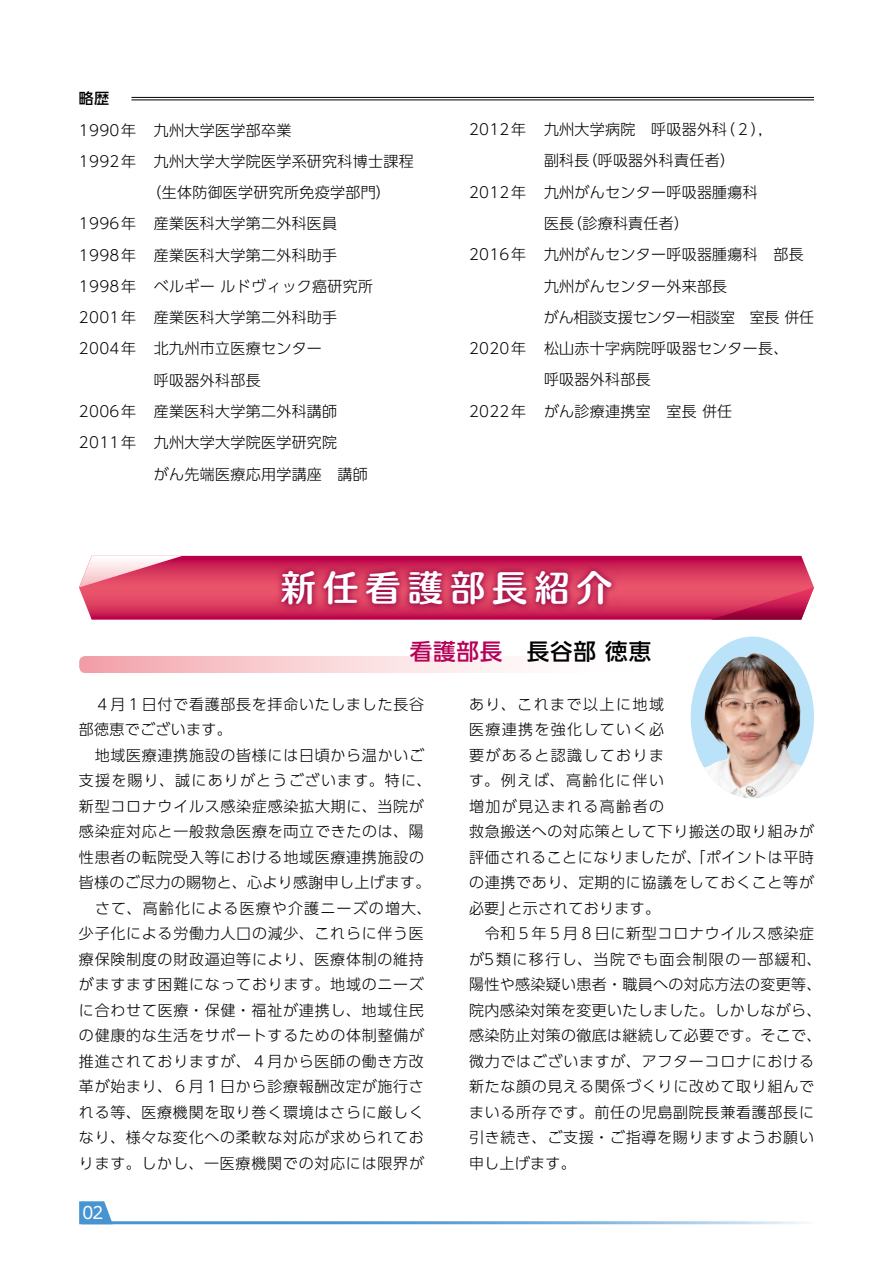
<style>
.page{position:relative;width:893px;height:1263px;background:#fff}
.page>*{position:absolute;margin:0;border:0;box-sizing:border-box;transform-origin:0 0}
.t1{font:35.25px "Humming Pro B";letter-spacing:.2em;color:#fff}
.t2{font:500 22.5px "UD Shin Go Pro";letter-spacing:.04em;color:#000}
.t3{font:16.5px "UD Shin M Go Pro";color:#fff}
.t4{font:300 15px/25.5px "UD Shin Go Pro";letter-spacing:.05em;color:#000}
.t5{font:300 15px "UD Shin Go Pro";letter-spacing:.02em;color:#000}
.t6{font:300 15px "UD Shin Go Pro";letter-spacing:-.015em;color:#000}
.t7{font:500 15px "UD Shin Go Pro";color:#000}
.s1{color:#b60057}
</style>
<div class="page">
<hr style="left:131px;top:97px;width:683px;height:1px;background:#000">
<hr style="left:131px;top:100px;width:683px;height:1px;background:#000">
<div style="left:691px;top:636px;width:123px;height:162px;background:#bae3f9;border-radius:50%"></div>
<img style="left:704px;top:653px;width:98px;height:145px">
<svg style="left:79px;top:556px;width:735px;height:64px;background:#d2305d"></svg>
<svg style="left:79px;top:556px;width:103px;height:31px"></svg>
<svg style="left:711px;top:587px;width:103px;height:33px;background:#cd3a61"></svg>
<svg style="left:274px;top:564px;width:345px;height:48px;background:#c02755"></svg>
<svg style="left:79px;top:656px;width:425px;height:17px;background:#f8ced2"></svg>
<svg style="left:79px;top:1201px;width:33px;height:23px"></svg>
<hr style="left:81px;top:1221px;width:733px;height:3px;background:#4694d1">
<p class="t7" style="left:79px;top:86px;width:32px">略歴</p>
<p class="t5" style="left:79px;top:118px;width:214px">1990年 九州大学医学部卒業</p>
<p class="t5" style="left:79px;top:149px;width:336px">1992年 九州大学大学院医学系研究科博士課程</p>
<p class="t5" style="left:146px;top:180px;width:246px">（生体防御医学研究所免疫学部門）</p>
<p class="t5" style="left:79px;top:211px;width:260px">1996年 産業医科大学第二外科医員</p>
<p class="t5" style="left:79px;top:243px;width:260px">1998年 産業医科大学第二外科助手</p>
<p class="t5" style="left:79px;top:274px;width:296px">1998年 ベルギールドヴィック癌研究所</p>
<p class="t5" style="left:79px;top:305px;width:260px">2001年 産業医科大学第二外科助手</p>
<p class="t5" style="left:79px;top:337px;width:260px">2004年 北九州市立医療センター　</p>
<p class="t5" style="left:154px;top:368px;width:108px">呼吸器外科部長</p>
<p class="t5" style="left:79px;top:399px;width:260px">2006年 産業医科大学第二外科講師</p>
<p class="t5" style="left:79px;top:430px;width:275px">2011年 九州大学大学院医学研究院　</p>
<p class="t5" style="left:154px;top:462px;width:215px">がん先端医療応用学講座　講師</p>
<p class="t5" style="left:469px;top:117px;width:298px">2012年 九州大学病院　呼吸器外科（２）,</p>
<p class="t5" style="left:544px;top:149px;width:193px">副科長（呼吸器外科責任者）</p>
<p class="t5" style="left:469px;top:180px;width:306px">2012年 九州がんセンター呼吸器腫瘍科　</p>
<p class="t5" style="left:544px;top:211px;width:147px">医長（診療科責任者）</p>
<p class="t5" style="left:469px;top:242px;width:336px">2016年 九州がんセンター呼吸器腫瘍科　部長</p>
<p class="t5" style="left:544px;top:274px;width:185px">九州がんセンター外来部長</p>
<p class="t6" style="left:544px;top:305px;width:272px">がん相談支援センター相談室　室長併任</p>
<p class="t5" style="left:469px;top:336px;width:321px">2020年 松山赤十字病院呼吸器センター長、</p>
<p class="t5" style="left:544px;top:368px;width:108px">呼吸器外科部長</p>
<p class="t5" style="left:469px;top:399px;width:265px">2022年 がん診療連携室　室長併任</p>
<h1 class="t1" style="left:281px;top:559px;width:333px">新任看護部長紹介</h1>
<h2 class="t2" style="left:410px;top:633px;width:243px"><span class="s1">看護部長</span> 長谷部 徳恵</h2>
<p class="t4" style="left:79px;top:691px;width:354px">　４月１日付で看護部長を拝命いたしました長谷部徳恵でございます。<br>　地域医療連携施設の皆様には日頃から温かいご支援を賜り、誠にありがとうございます。特に、新型コロナウイルス感染症感染拡大期に、当院が感染症対応と一般救急医療を両立できたのは、陽性患者の転院受入等における地域医療連携施設の皆様のご尽力の賜物と、心より感謝申し上げます。　さて、高齢化による医療や介護ニーズの増大、少子化による労働力人口の減少、これらに伴う医療保険制度の財政逼迫等により、医療体制の維持がますます困難になっております。地域のニーズに合わせて医療・保健・福祉が連携し、地域住民の健康的な生活をサポートするための体制整備が推進されておりますが、４月から医師の働き方改革が始まり、６月１日から診療報酬改定が施行される等、医療機関を取り巻く環境はさらに厳しくなり、様々な変化への柔軟な対応が求められております。しかし、一医療機関での対応には限界が</p>
<p class="t4" style="left:469px;top:691px;width:354px">あり、これまで以上に地域<br>医療連携を強化していく必<br>要があると認識しておりま<br>す。例えば、高齢化に伴い<br>増加が見込まれる高齢者の<br>救急搬送への対応策として下り搬送の取り組みが評価されることになりましたが、「ポイントは平時の連携であり、定期的に協議をしておくこと等が必要」と示されております。<br>　令和５年５月８日に新型コロナウイルス感染症が5類に移行し、当院でも面会制限の一部緩和、陽性や感染疑い患者・職員への対応方法の変更等、院内感染対策を変更いたしました。しかしながら、感染防止対策の徹底は継続して必要です。そこで、微力ではございますが、アフターコロナにおける新たな顔の見える関係づくりに改めて取り組んでまいる所存です。前任の児島副院長兼看護部長に引き続き、ご支援・ご指導を賜りますようお願い申し上げます。</p>
<p class="t3" style="left:82px;top:1199px;width:22px">02</p>
</div>
